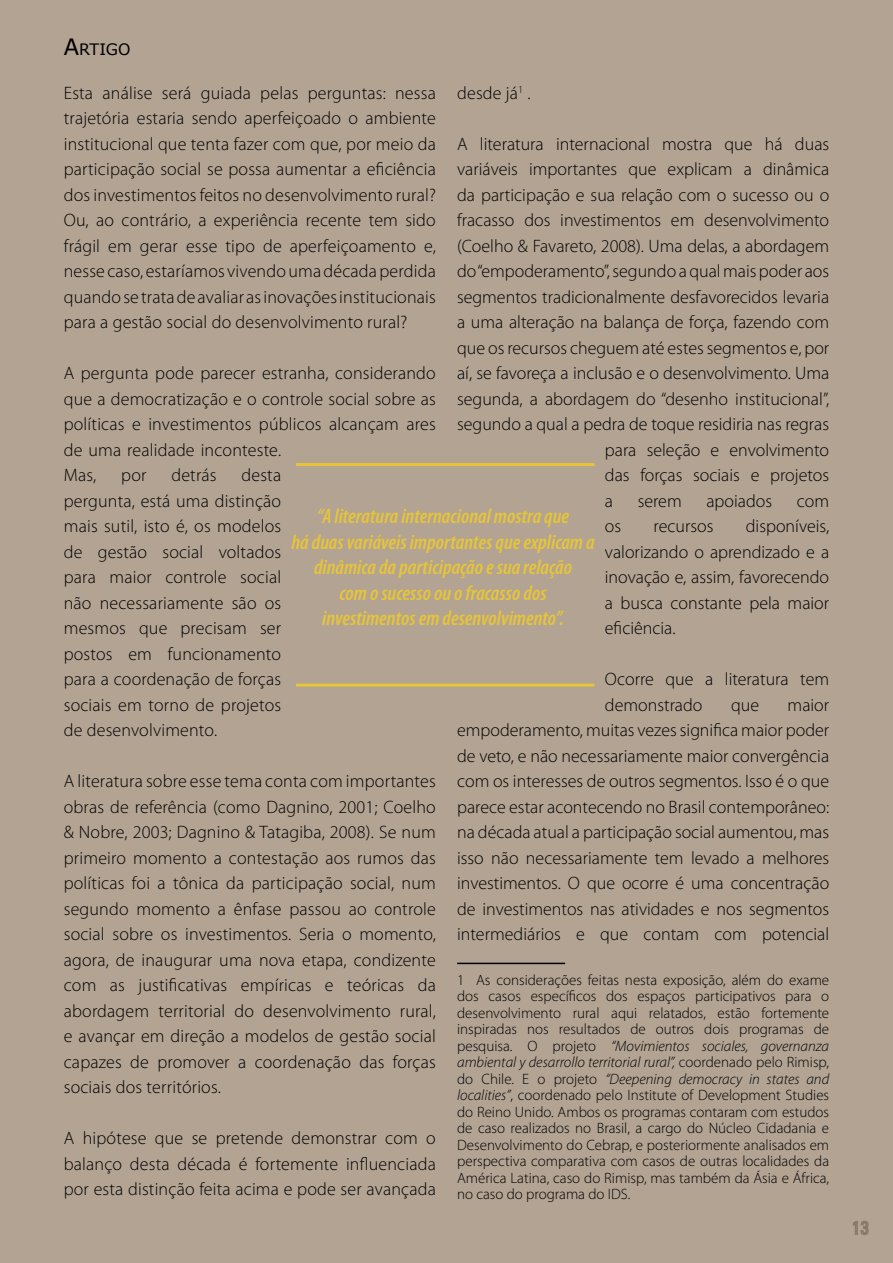
<style>
.page{position:relative;width:893px;height:1263px;background:#b2a393}
.page>*{position:absolute;margin:0;border:0;box-sizing:border-box;transform-origin:0 0}
.t1{font:italic 600 condensed 21px/25.5px "Myriad Pro";color:#e7c539;text-align:center}
.t2{font:300 18px/25.5px "Myriad Pro";color:#000;text-align:justify}
.t3{font:15.75px "Verdana";color:#000}
.t4{font:300 15px/16.5px "Myriad Pro";color:#000;text-align:justify}
.s1{font-size:22.5px}
.s2{font-style:italic}
</style>
<div class="page">
<hr style="left:457px;top:963px;width:108px;height:1px;background:#000">
<hr style="left:296px;top:463px;width:298px;height:3px;background:#e7c539">
<hr style="left:296px;top:684px;width:298px;height:3px;background:#e7c539">
<p class="t3" style="left:64px;top:40px;width:68px"><span class="s1">A</span>rtigo</p>
<p class="t2" style="left:64px;top:80px;width:374px">Esta análise será guiada pelas perguntas: nessa trajetória estaria sendo aperfeiçoado o ambiente institucional que tenta fazer com que, por meio da participação social se possa aumentar a eficiência dos investimentos feitos no desenvolvimento rural?<br>Ou, ao contrário, a experiência recente tem sido frágil em gerar esse tipo de aperfeiçoamento e, nesse caso, estaríamos vivendo uma década perdida quando se trata de avaliar as inovações institucionais para a gestão social do desenvolvimento rural?</p>
<p class="t2" style="left:64px;top:360px;width:374px;text-align:left">A pergunta pode parecer estranha, considerando que a democratização e o controle social sobre as políticas e investimentos públicos alcançam ares de uma realidade inconteste.<br>Mas,</p>
<p class="t2" style="left:457px;top:80px;width:75px">desde já .</p>
<p class="t2" style="left:457px;top:131px;width:374px">A literatura internacional mostra que há duas</p>
<p class="t2" style="left:457px;top:156px;width:374px">variáveis importantes que explicam a dinâmica</p>
<p class="t2" style="left:457px;top:182px;width:374px">da participação e sua relação com o sucesso ou o</p>
<p class="t2" style="left:457px;top:207px;width:374px">fracasso dos investimentos em desenvolvimento</p>
<p class="t2" style="left:457px;top:233px;width:374px">(Coelho &amp; Favareto, 2008). Uma delas, a abordagem</p>
<p class="t2" style="left:457px;top:258px;width:374px">do “empoderamento”, segundo a qual mais poder aos</p>
<p class="t2" style="left:457px;top:284px;width:374px">segmentos tradicionalmente desfavorecidos levaria</p>
<p class="t2" style="left:457px;top:309px;width:373px">a uma alteração na balança de força, fazendo com</p>
<p class="t2" style="left:457px;top:335px;width:374px">que os recursos cheguem até estes segmentos e, por</p>
<p class="t2" style="left:457px;top:360px;width:374px">aí, se favoreça a inclusão e o desenvolvimento. Uma</p>
<p class="t2" style="left:457px;top:386px;width:374px">segunda, a abordagem do “desenho institucional”,</p>
<p class="t2" style="left:457px;top:411px;width:373px">segundo a qual a pedra de toque residiria nas regras</p>
<p class="t2" style="left:605px;top:437px;width:226px">para seleção e envolvimento</p>
<p class="t2" style="left:605px;top:462px;width:226px">das forças sociais e projetos</p>
<p class="t2" style="left:605px;top:488px;width:10px">a</p>
<p class="t2" style="left:638px;top:488px;width:46px">serem</p>
<p class="t2" style="left:706px;top:488px;width:67px">apoiados</p>
<p class="t2" style="left:797px;top:488px;width:34px">com</p>
<p class="t2" style="left:605px;top:513px;width:18px">os</p>
<p class="t2" style="left:654px;top:513px;width:61px">recursos</p>
<p class="t2" style="left:64px;top:462px;width:219px;text-indent:178px">desta pergunta, está uma distinção mais sutil, isto é, os modelos de gestão social voltados para maior controle social não necessariamente são os mesmos que precisam ser postos em funcionamento para a coordenação de forças sociais em torno de projetos de desenvolvimento.</p>
<p class="t2" style="left:64px;top:768px;width:374px">A literatura sobre esse tema conta com importantes obras de referência (como Dagnino, 2001; Coelho &amp; Nobre, 2003; Dagnino &amp; Tatagiba, 2008). Se num primeiro momento a contestação aos rumos das políticas foi a tônica da participação social, num segundo momento a ênfase passou ao controle social sobre os investimentos. Seria o momento, agora, de inaugurar uma nova etapa, condizente com as justificativas empíricas e teóricas da abordagem territorial do desenvolvimento rural, e avançar em direção a modelos de gestão social capazes de promover a coordenação das forças sociais dos territórios.</p>
<p class="t2" style="left:64px;top:1125px;width:374px">A hipótese que se pretende demonstrar com o balanço desta década é fortemente influenciada por esta distinção feita acima e pode ser avançada</p>
<p class="t2" style="left:121px;top:462px;width:27px">por</p>
<p class="t2" style="left:171px;top:462px;width:47px">detrás</p>
<p class="t1" style="left:291px;top:503px;width:305px">“A literatura internacional mostra que<br>há duas variáveis importantes que explicam a dinâmica da participação e sua relação<br>com o sucesso ou o fracasso dos investimentos em desenvolvimento”.</p>
<p class="t2" style="left:605px;top:513px;width:226px;text-indent:141px">disponíveis, valorizando o aprendizado e a inovação e, assim, favorecendo a busca constante pela maior eficiência.</p>
<p class="t2" style="left:605px;top:666px;width:226px">Ocorre que a literatura tem demonstrado</p>
<p class="t2" style="left:457px;top:692px;width:374px;text-indent:330px">maior empoderamento, muitas vezes significa maior poder de veto, e não necessariamente maior convergência com os interesses de outros segmentos. Isso é o que parece estar acontecendo no Brasil contemporâneo: na década atual a participação social aumentou, mas isso não necessariamente tem levado a melhores investimentos. O que ocorre é uma concentração de investimentos nas atividades e nos segmentos intermediários e que contam com potencial</p>
<p class="t4" style="left:457px;top:971px;width:374px;text-indent:19px">As considerações feitas nesta exposição, além do exame dos casos específicos dos espaços participativos para o desenvolvimento rural aqui relatados, estão fortemente inspiradas nos resultados de outros dois programas de pesquisa. O projeto <span class="s2">“Movimientos sociales, governanza ambiental y desarrollo territorial rural”,</span> coordenado pelo Rimisp, do Chile. E o projeto <span class="s2">“Deepening democracy in states and localities”</span>, coordenado pelo Institute of Development Studies do Reino Unido. Ambos os programas contaram com estudos de caso realizados no Brasil, a cargo do Núcleo Cidadania e Desenvolvimento do Cebrap, e posteriormente analisados em perspectiva comparativa com casos de outras localidades da América Latina, caso do Rimisp, mas também da Ásia e África, no caso do programa do IDS.</p>
<p class="t2" style="left:731px;top:692px;width:30px">que</p>
</div>
